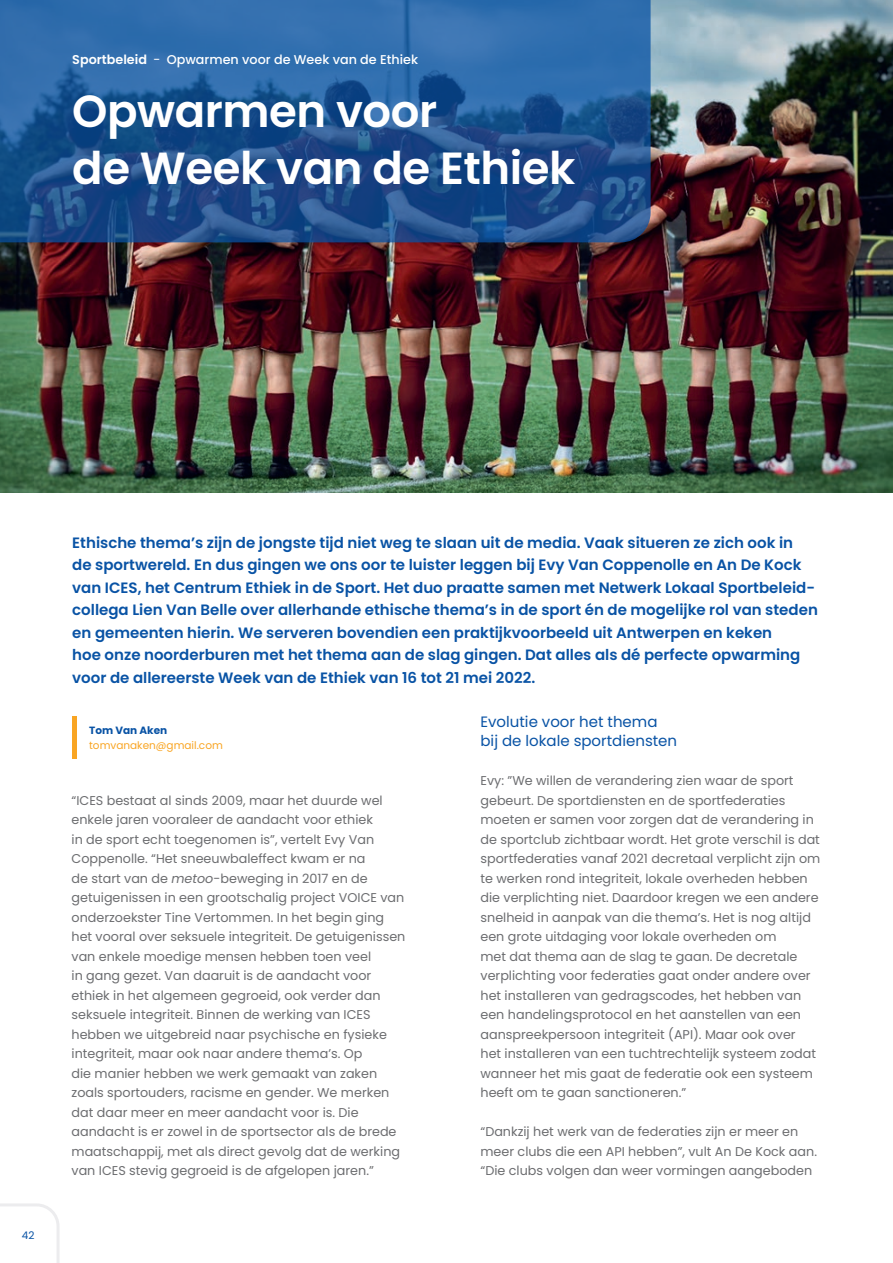
<style>
.page{position:relative;width:893px;height:1263px;background:#fff}
.page>*{position:absolute;margin:0;border:0;box-sizing:border-box;transform-origin:0 0}
.t1{font:600 45px/57px "Poppins";letter-spacing:-.01em;color:#fff}
.t2{font:600 15px/22.5px "Poppins";color:#0953a5}
.t3{font:15px/19.5px "Poppins";color:#0953a5}
.t4{font:12.75px/19.5px "Poppins";color:#6c6d70}
.t5{font:500 12.75px "Poppins";color:#fff}
.t6{font:10.5px "Poppins";color:#f9a523}
.t7{font:700 10.5px "Poppins";color:#0953a5}
.t8{font:10.5px "Poppins";color:#0953a5}
.s1{font-weight:600}
.s2{font-weight:400}
.s3{font-style:italic}
</style>
<div class="page">
<img style="left:0;top:0;width:893px;height:493px">
<hr style="left:72px;top:717px;width:4px;height:42px;background:#f9a523">
<svg style="left:0;top:0;width:651px;height:242px;background:#245997"></svg>
<svg style="left:0;top:1203px;width:60px;height:60px"></svg>
<p class="t5" style="left:72px;top:52px;width:347px"><span class="s1">Sportbeleid</span> <span class="s2">-</span> Opwarmen voor de Week van de Ethiek</p>
<h1 class="t1" style="left:72px;top:83px;width:505px">Opwarmen voor<br>de Week van de Ethiek</h1>
<p class="t8" style="left:22px;top:1229px;width:14px">42</p>
<p class="t2" style="left:72px;top:531px;width:747px">Ethische thema’s zijn de jongste tijd niet weg te slaan uit de media. Vaak situeren ze zich ook in<br>de sportwereld. En dus gingen we ons oor te luister leggen bij Evy Van Coppenolle en An De Kock van ICES, het Centrum Ethiek in de Sport. Het duo praatte samen met Netwerk Lokaal Sportbeleid&shy;collega Lien Van Belle over allerhande ethische thema’s in de sport én de mogelijke rol van steden en gemeenten hierin. We serveren bovendien een praktijkvoorbeeld uit Antwerpen en keken<br>hoe onze noorderburen met het thema aan de slag gingen. Dat alles als dé perfecte opwarming voor de allereerste Week van de Ethiek van 16 tot 21 mei 2022.</p>
<p class="t7" style="left:89px;top:724px;width:80px">Tom Van Aken</p>
<p class="t6" style="left:89px;top:739px;width:135px">tomvanaken@gmail.com</p>
<p class="t4" style="left:72px;top:791px;width:335px">“ICES bestaat al sinds 2009, maar het duurde wel enkele jaren vooraleer de aandacht voor ethiek<br>in de sport echt toegenomen is”, vertelt Evy Van Coppenolle. “Het sneeuwbaleffect kwam er na<br>de start van de <span class="s3">metoo</span>-beweging in 2017 en de getuigenissen in een grootschalig project VOICE van onderzoekster Tine Vertommen. In het begin ging het vooral over seksuele integriteit. De getuigenissen van enkele moedige mensen hebben toen veel<br>in gang gezet. Van daaruit is de aandacht voor ethiek in het algemeen gegroeid, ook verder dan seksuele integriteit. Binnen de werking van ICES hebben we uitgebreid naar psychische en fysieke integriteit, maar ook naar andere thema’s. Op<br>die manier hebben we werk gemaakt van zaken zoals sportouders, racisme en gender. We merken dat daar meer en meer aandacht voor is. Die aandacht is er zowel in de sportsector als de brede maatschappij, met als direct gevolg dat de werking van ICES stevig gegroeid is de afgelopen jaren.”</p>
<p class="t3" style="left:480px;top:712px;width:198px">Evolutie voor het thema bij de lokale sportdiensten</p>
<p class="t4" style="left:480px;top:771px;width:341px">Evy: ”We willen de verandering zien waar de sport gebeurt. De sportdiensten en de sportfederaties moeten er samen voor zorgen dat de verandering in de sportclub zichtbaar wordt. Het grote verschil is dat sportfederaties vanaf 2021 decretaal verplicht zijn om te werken rond integriteit, lokale overheden hebben die verplichting niet. Daardoor kregen we een andere snelheid in aanpak van die thema’s. Het is nog altijd een grote uitdaging voor lokale overheden om<br>met dat thema aan de slag te gaan. De decretale verplichting voor federaties gaat onder andere over het installeren van gedragscodes, het hebben van een handelingsprotocol en het aanstellen van een aanspreekpersoon integriteit (API). Maar ook over<br>het installeren van een tuchtrechtelijk systeem zodat wanneer het mis gaat de federatie ook een systeem heeft om te gaan sanctioneren.”</p>
<p class="t4" style="left:480px;top:1122px;width:338px">“Dankzij het werk van de federaties zijn er meer en meer clubs die een API hebben”, vult An De Kock aan. “Die clubs volgen dan weer vormingen aangeboden</p>
</div>
